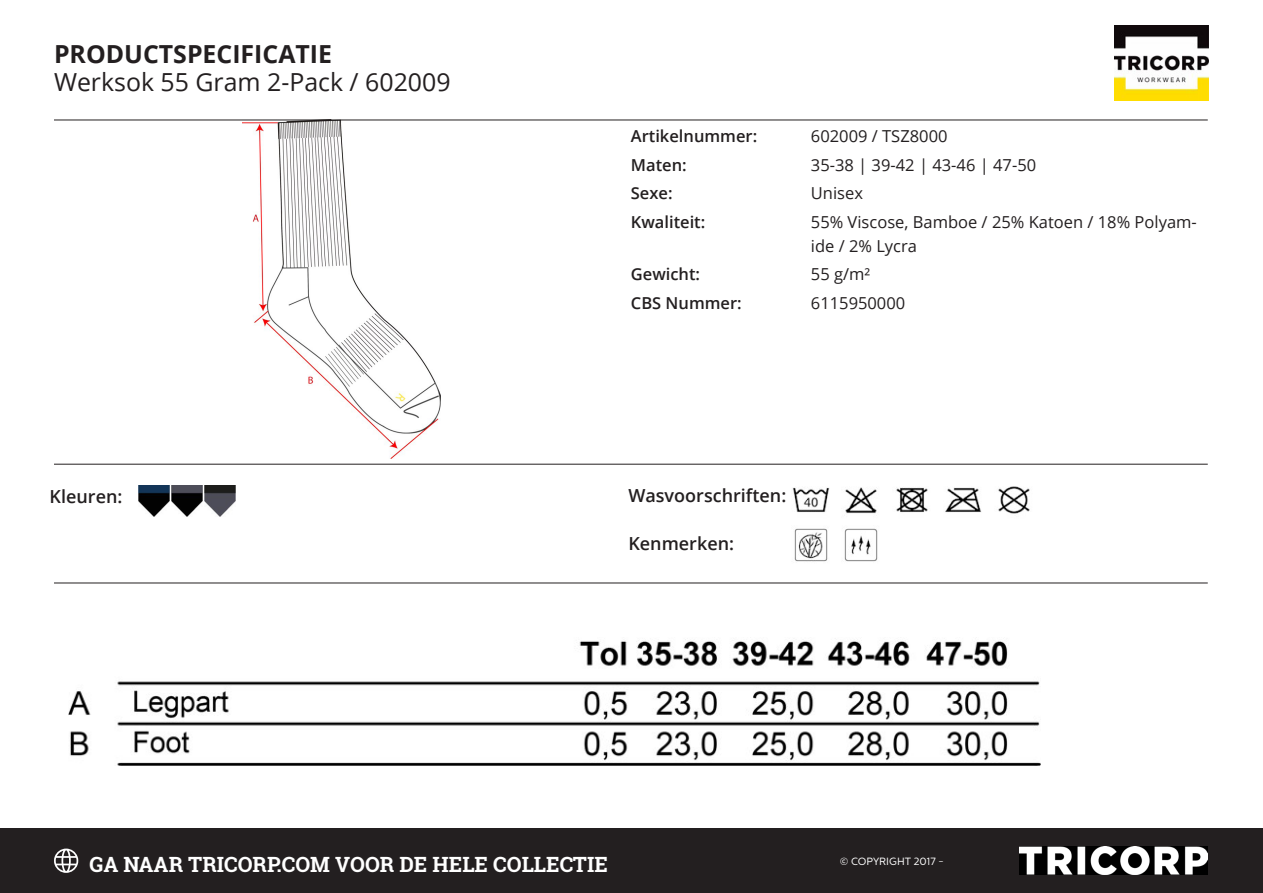
<style>
.page{position:relative;width:1263px;height:893px;background:#fff}
.page>*{position:absolute;margin:0;border:0;box-sizing:border-box;transform-origin:0 0}
.t1{font:24.9px "Open Sans";color:#231f20}
.t2{font:700 24.9px "Open Sans";color:#231f20}
.t3{font:700 21px "Roboto Slab";color:#fff}
.t4{font:600 18px "Open Sans";color:#231f20}
.Kenmerk{font:16.5px/24px "Open Sans";color:#231f20}
.Kenmerk-2{font:600 16.5px "Open Sans";color:#231f20}
.t5{font:10.5px "Centrale Sans";color:#fff}
</style>
<div class="page">
<img style="left:1114px;top:26px;width:95px;height:74px">
<img style="left:243px;top:121px;width:198px;height:338px">
<img style="left:896px;top:487px;width:32px;height:25px">
<img style="left:792px;top:487px;width:38px;height:25px">
<img style="left:845px;top:487px;width:32px;height:27px">
<img style="left:998px;top:486px;width:32px;height:28px">
<img style="left:945px;top:487px;width:37px;height:25px">
<img style="left:794px;top:528px;width:34px;height:34px">
<img style="left:844px;top:528px;width:34px;height:34px">
<img style="left:138px;top:486px;width:31px;height:30px">
<img style="left:171px;top:486px;width:31px;height:30px">
<img style="left:204px;top:486px;width:31px;height:30px">
<hr style="left:54px;top:120px;width:1154px;height:1px;background:#231f20">
<hr style="left:54px;top:464px;width:1154px;height:1px;background:#231f20">
<div style="left:0;top:828px;width:1263px;height:65px;background:#231f20"></div>
<svg style="left:54px;top:849px;width:24px;height:24px"></svg>
<img style="left:1020px;top:847px;width:188px;height:28px">
<hr style="left:54px;top:583px;width:1154px;height:1px;background:#231f20">
<img style="left:68px;top:639px;width:972px;height:126px">
<p class="t2" style="left:54px;top:36px;width:280px">PRODUCTSPECIFICATIE</p>
<p class="t1" style="left:54px;top:65px;width:398px">Werksok 55 Gram 2-Pack / 602009</p>
<p class="t4" style="left:50px;top:484px;width:74px">Kleuren:</p>
<p class="Kenmerk-2" style="left:631px;top:125px;width:128px">Artikelnummer:</p>
<p class="Kenmerk" style="left:811px;top:124px;width:138px">602009 / TSZ8000</p>
<p class="Kenmerk-2" style="left:631px;top:154px;width:57px">Maten:</p>
<p class="Kenmerk" style="left:811px;top:152px;width:227px">35-38 | 39-42 | 43-46 | 47-50</p>
<p class="Kenmerk-2" style="left:631px;top:182px;width:43px">Sexe:</p>
<p class="Kenmerk" style="left:811px;top:181px;width:54px">Unisex</p>
<p class="Kenmerk-2" style="left:631px;top:211px;width:76px">Kwaliteit:</p>
<p class="Kenmerk" style="left:811px;top:209px;width:387px">55% Viscose, Bamboe / 25% Katoen / 18% Polyam&shy;ide / 2% Lycra</p>
<p class="Kenmerk-2" style="left:631px;top:263px;width:71px">Gewicht:</p>
<p class="Kenmerk" style="left:811px;top:262px;width:61px">55 g/m²</p>
<p class="Kenmerk-2" style="left:631px;top:292px;width:112px">CBS Nummer:</p>
<p class="Kenmerk" style="left:811px;top:290px;width:96px">6115950000</p>
<p class="t4" style="left:628px;top:483px;width:159px">Wasvoorschriften:</p>
<p class="t4" style="left:628px;top:531px;width:107px">Kenmerken:</p>
<p class="t3" style="left:90px;top:850px;width:520px">GA NAAR TRICORP.COM VOOR DE HELE COLLECTIE</p>
<p class="t5" style="left:840px;top:855px;width:106px">© COPYRIGHT 2017 -</p>
</div>
